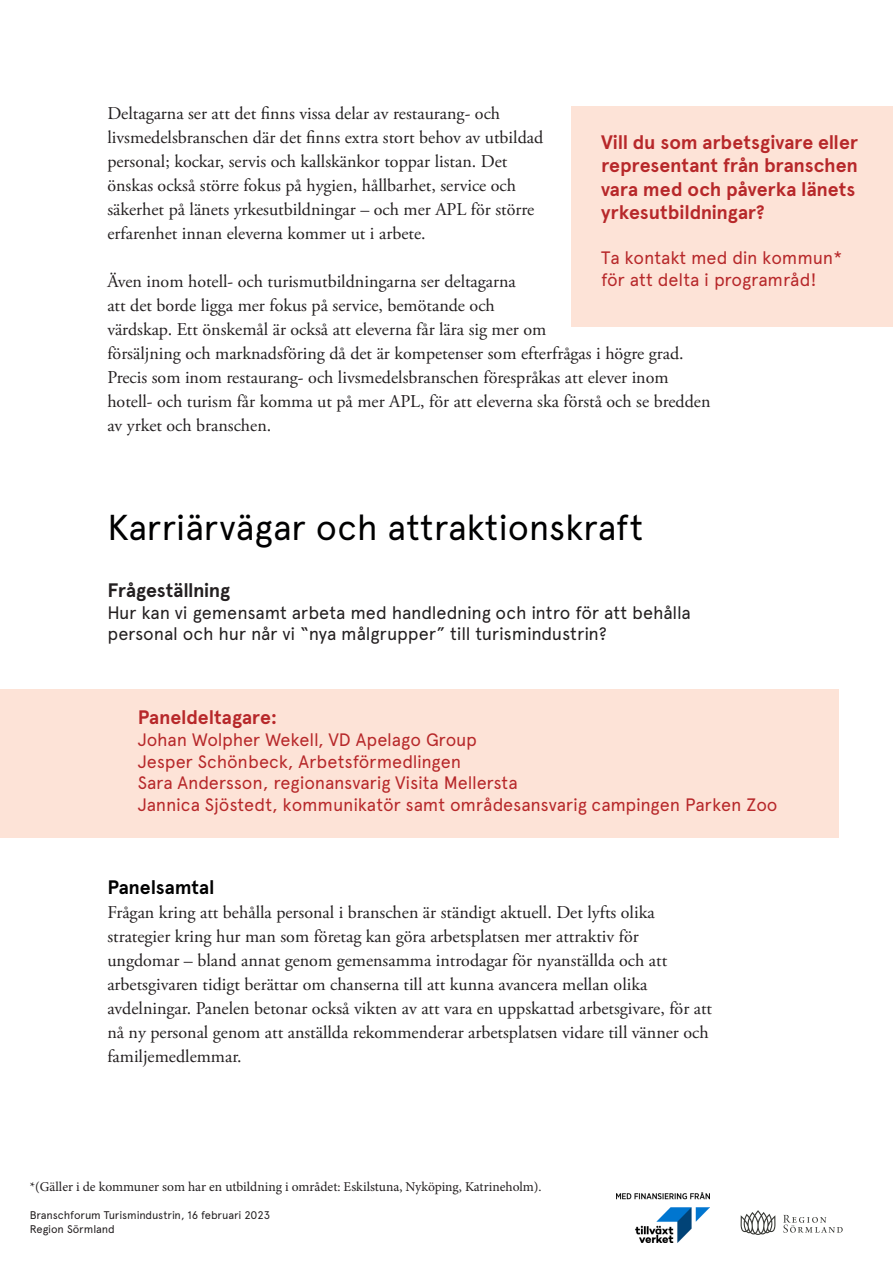
<style>
.page{position:relative;width:893px;height:1263px;background:#fff}
.page>*{position:absolute;margin:0;border:0;box-sizing:border-box;transform-origin:0 0}
.Underrubrik_-_större{font:36px "Apercu";letter-spacing:-.005em;color:#000001}
.Underrubrik{font:700 19.5px/23.4px "Apercu";letter-spacing:-.005em;color:#b7282a}
.Underrubrik-2{font:700 19.5px "Apercu";letter-spacing:-.005em;color:#231f20}
.Underrubrik-3{font:700 19.5px "Apercu";letter-spacing:-.005em;color:#000001}
.t1{font:18px/24px "Adobe Garamond Pro";color:#231f20}
.Text_i_rutor{font:18px/21.6px "Apercu";letter-spacing:-.01em;color:#b7282a}
.Text_i_rutor-2{font:18px/21.6px "Apercu";letter-spacing:-.01em;color:#231f20}
.t2{font:13.5px "Minion Pro";color:#231f20}
.t3{font:11.1px/13.4px "Apercu";letter-spacing:-.01em;color:#231f20}
</style>
<div class="page">
<svg style="left:741px;top:1210px;width:34px;height:25px"></svg>
<svg style="left:783px;top:1215px;width:60px;height:18px"></svg>
<img style="left:616px;top:1193px;width:93px;height:49px">
<div style="left:571px;top:106px;width:322px;height:221px;background:#fde3d7"></div>
<div style="left:0;top:689px;width:839px;height:148px;background:#fde3d7"></div>
<p class="t1" style="left:107px;top:102px;width:437px">Deltagarna ser att det finns vissa delar av restaurang- och livsmedelsbranschen där det finns extra stort behov av utbildad personal; kockar, servis och kallskänkor toppar listan. Det önskas också större fokus på hygien, hållbarhet, service och säkerhet på länets yrkesutbildningar – och mer APL för större erfarenhet innan eleverna kommer ut i arbete.</p>
<p class="t1" style="left:107px;top:270px;width:605px">Även inom hotell- och turismutbildningarna ser deltagarna<br>att det borde ligga mer fokus på service, bemötande och<br>värdskap. Ett önskemål är också att eleverna får lära sig mer om<br>försäljning och marknadsföring då det är kompetenser som efterfrågas i högre grad.<br>Precis som inom restaurang- och livsmedelsbranschen förespråkas att elever inom hotell- och turism får komma ut på mer APL, för att eleverna ska förstå och se bredden av yrket och branschen.</p>
<h3 class="Underrubrik" style="left:601px;top:130px;width:259px">Vill du som arbetsgivare eller representant från branschen vara med och påverka länets yrkesutbildningar?</h3>
<p class="Text_i_rutor" style="left:601px;top:247px;width:243px">Ta kontakt med din kommun* för att delta i programråd!</p>
<p class="Underrubrik_-_större" style="left:107px;top:506px;width:537px">Karriärvägar och attraktionskraft</p>
<h3 class="Underrubrik-2" style="left:107px;top:578px;width:124px">Frågeställning</h3>
<p class="Text_i_rutor-2" style="left:107px;top:601px;width:585px">Hur kan vi gemensamt arbeta med handledning och intro för att behålla personal och hur når vi “nya målgrupper” till turismindustrin?</p>
<h3 class="Underrubrik" style="left:138px;top:706px;width:141px">Paneldeltagare:</h3>
<p class="Text_i_rutor" style="left:138px;top:729px;width:341px">Johan Wolpher Wekell, VD Apelago Group</p>
<p class="Text_i_rutor" style="left:138px;top:750px;width:325px">Jesper Schönbeck, Arbetsförmedlingen</p>
<p class="Text_i_rutor" style="left:138px;top:772px;width:381px">Sara Andersson, regionansvarig Visita Mellersta</p>
<p class="Text_i_rutor" style="left:138px;top:794px;width:641px">Jannica Sjöstedt, kommunikatör samt områdesansvarig campingen Parken Zoo</p>
<h3 class="Underrubrik-3" style="left:107px;top:876px;width:109px">Panelsamtal</h3>
<p class="t1" style="left:107px;top:901px;width:606px">Frågan kring att behålla personal i branschen är ständigt aktuell. Det lyfts olika strategier kring hur man som företag kan göra arbetsplatsen mer attraktiv för ungdomar – bland annat genom gemensamma introdagar för nyanställda och att arbetsgivaren tidigt berättar om chanserna till att kunna avancera mellan olika avdelningar. Panelen betonar också vikten av att vara en uppskattad arbetsgivare, för att nå ny personal genom att anställda rekommenderar arbetsplatsen vidare till vänner och familjemedlemmar.</p>
<p class="t2" style="left:30px;top:1178px;width:514px">*(Gäller i de kommuner som har en utbildning i området: Eskilstuna, Nyköping, Katrineholm).</p>
<p class="t3" style="left:30px;top:1209px;width:242px">Branschforum Turismindustrin, 16 februari 2023<br>Region Sörmland</p>
</div>
